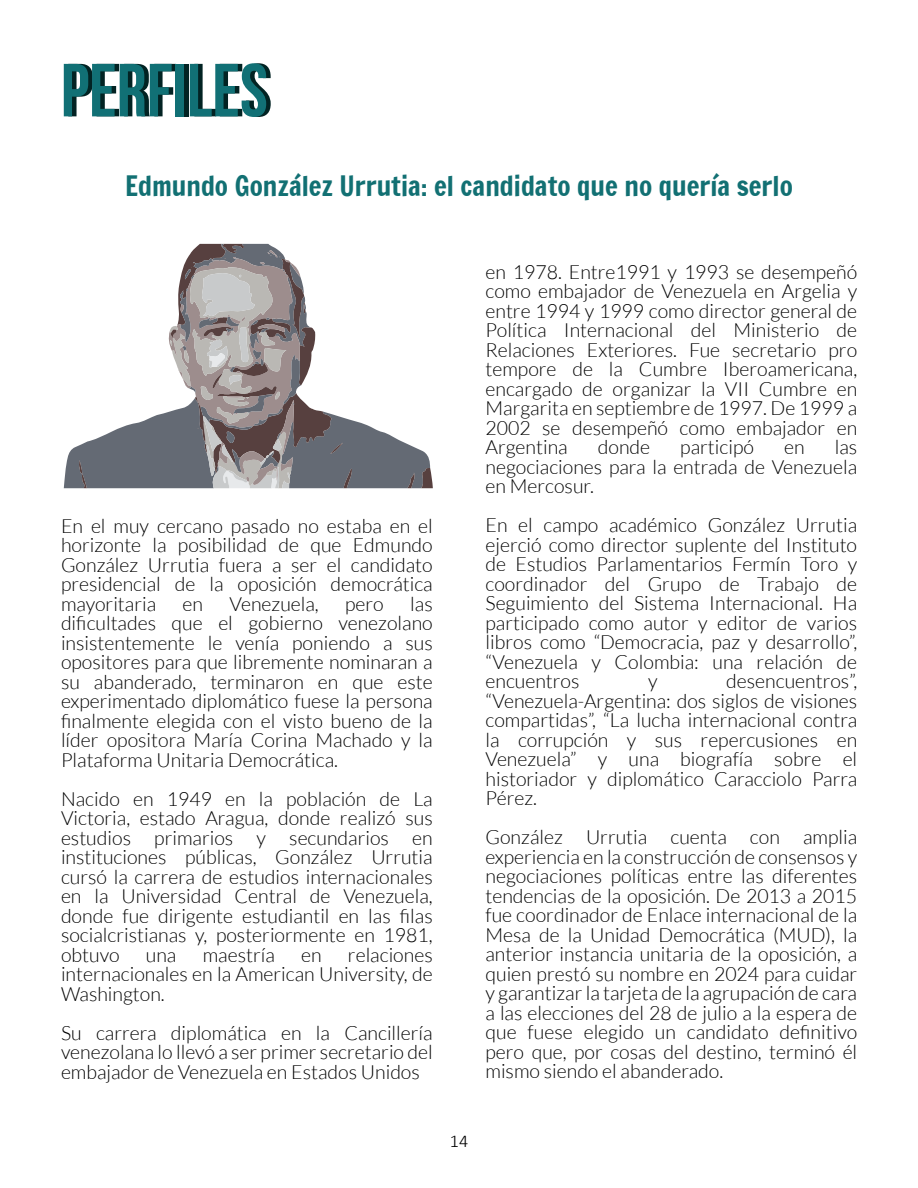
<style>
.page{position:relative;width:918px;height:1188px;background:#fff}
.page>*{position:absolute;margin:0;border:0;box-sizing:border-box;transform-origin:0 0}
.t1{font:700 75px "Bebas Neue";color:#022323}
.t2{font:27px "Francois One";color:#127073}
.t3{font:300 19.5px/19.5px "Lato";color:#000;text-align:justify}
.t4{font:300 18px "Calibri";color:#000}
</style>
<div class="page">
<svg style="left:64px;top:244px;width:369px;height:244px"></svg>
<h1 class="t1" style="left:65px;top:49px;width:209px">PERFILES</h1>
<h2 class="t2" style="left:125px;top:171px;width:669px">Edmundo González Urrutia: el candidato que no quería serlo</h2>
<p class="t3" style="left:61px;top:516px;width:373px">En el muy cercano pasado no estaba en el horizonte la posibilidad de que Edmundo González Urrutia fuera a ser el candidato presidencial de la oposición democrática mayoritaria</p>
<p class="t3" style="left:61px;top:594px;width:373px;text-indent:349px">las dificultades que el gobierno venezolano insistentemente le venía poniendo a sus opositores para que libremente nominaran a su abanderado, terminaron en que este experimentado diplomático fuese la persona finalmente elegida con el visto bueno de la líder opositora María Corina Machado y la Plataforma Unitaria Democrática.</p>
<p class="t3" style="left:61px;top:789px;width:373px">Nacido en 1949 en la población de La Victoria, estado Aragua, donde realizó sus estudios primarios y secundarios en instituciones públicas, González Urrutia cursó la carrera de estudios internacionales en la Universidad Central de Venezuela, donde fue dirigente estudiantil en las filas socialcristianas y, posteriormente en 1981, obtuvo</p>
<p class="t3" style="left:183px;top:594px;width:22px">en</p>
<p class="t3" style="left:230px;top:594px;width:91px">Venezuela,</p>
<p class="t3" style="left:345px;top:594px;width:40px">pero</p>
<p class="t3" style="left:61px;top:945px;width:373px;text-indent:287px">relaciones internacionales en la American University, de Washington.</p>
<p class="t3" style="left:61px;top:1023px;width:373px">Su carrera diplomática en la Cancillería venezolana lo llevó a ser primer secretario del embajador de Venezuela en Estados Unidos</p>
<p class="t3" style="left:146px;top:945px;width:32px">una</p>
<p class="t3" style="left:203px;top:945px;width:74px">maestría</p>
<p class="t3" style="left:301px;top:945px;width:22px">en</p>
<p class="t3" style="left:486px;top:262px;width:373px">en 1978. Entre1991 y 1993 se desempeñó como embajador de Venezuela en Argelia y entre 1994 y 1999 como director general de Política Internacional del Ministerio de Relaciones Exteriores. Fue secretario pro tempore de la Cumbre Iberoamericana, encargado de organizar la VII Cumbre en Margarita en septiembre de 1997. De 1999 a 2002 se desempeñó como embajador en Argentina</p>
<p class="t3" style="left:486px;top:438px;width:373px;text-indent:349px">las negociaciones para la entrada de Venezuela en Mercosur.</p>
<p class="t3" style="left:486px;top:516px;width:373px">En el campo académico González Urrutia ejerció como director suplente del Instituto de Estudios Parlamentarios Fermín Toro y coordinador del Grupo de Trabajo de Seguimiento del Sistema Internacional. Ha participado como autor y editor de varios libros como “Democracia, paz y desarrollo”, “Venezuela y Colombia: una relación de encuentros</p>
<p class="t3" style="left:598px;top:438px;width:54px">donde</p>
<p class="t3" style="left:680px;top:438px;width:75px">participó</p>
<p class="t3" style="left:784px;top:438px;width:22px">en</p>
<p class="t3" style="left:486px;top:672px;width:373px;text-indent:241px">desencuentros”, “Venezuela-Argentina: dos siglos de visiones compartidas”, “La lucha internacional contra la corrupción y sus repercusiones en Venezuela” y una biografía sobre el historiador y diplomático Caracciolo Parra Pérez.</p>
<p class="t3" style="left:486px;top:828px;width:373px">González Urrutia cuenta con amplia experiencia en la construcción de consensos y negociaciones políticas entre las diferentes tendencias de la oposición. De 2013 a 2015 fue coordinador de Enlace internacional de la Mesa de la Unidad Democrática (MUD), la anterior instancia unitaria de la oposición, a quien prestó su nombre en 2024 para cuidar y garantizar la tarjeta de la agrupación de cara a las elecciones del 28 de julio a la espera de que fuese elegido un candidato definitivo pero que, por cosas del destino, terminó él mismo siendo el abanderado.</p>
<p class="t3" style="left:648px;top:672px;width:11px">y</p>
<p class="t4" style="left:450px;top:1130px;width:20px">14</p>
</div>
